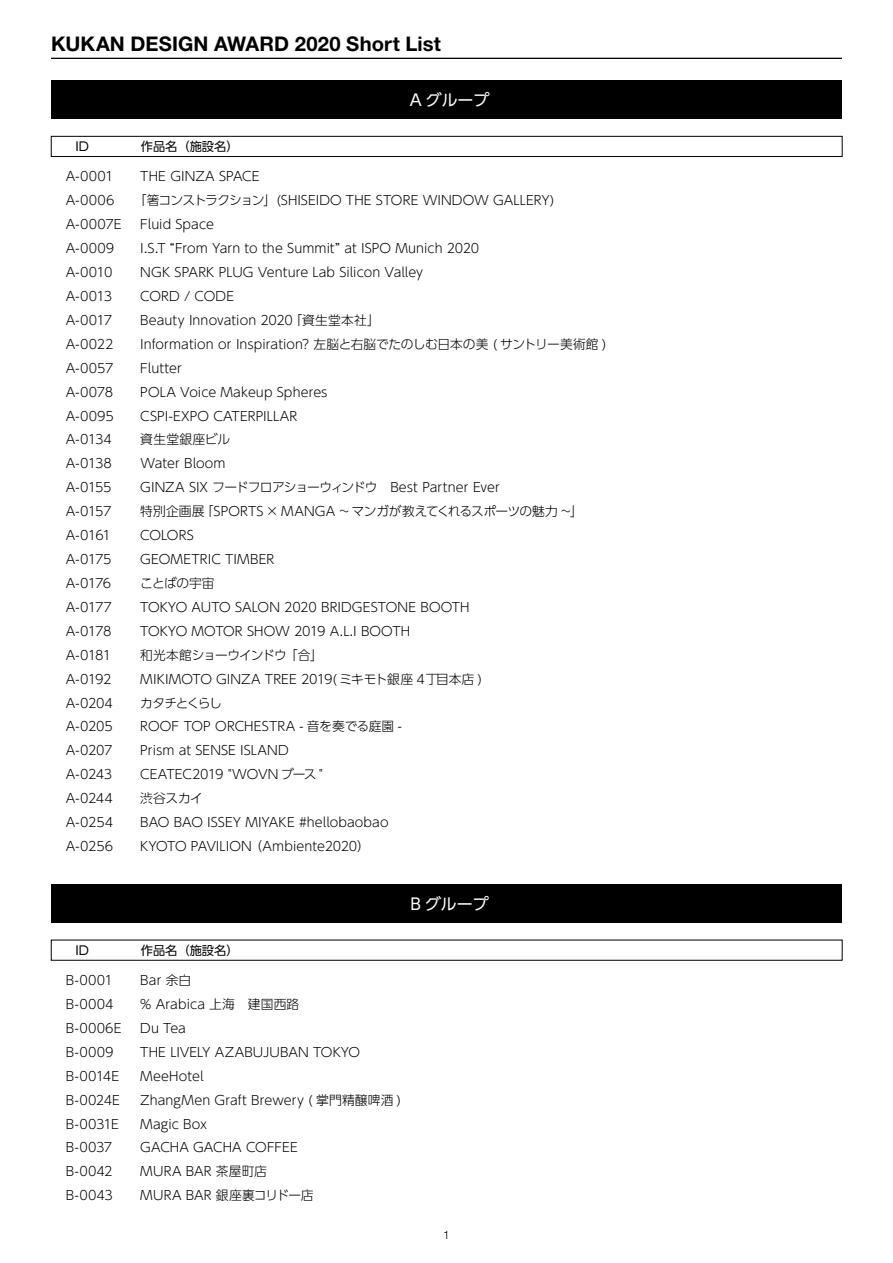
<style>
.page{position:relative;width:893px;height:1263px;background:#fff}
.page>*{position:absolute;margin:0;border:0;box-sizing:border-box;transform-origin:0 0}
.t1{font:700 20.25px "Helvetica Neue LT Std";letter-spacing:.005em;color:#000}
.t2{font:15.9px "UD Shin Go Pr 6";color:#fff}
.t3{font:300 12.75px "UD Shin Go Pr 6";color:#000}
.t4{font:300 12.75px "UD Shin Go Pr 6";letter-spacing:-.02em;color:#000}
.t5{font:300 12.75px "UD Shin Go Pr 6";letter-spacing:-.03em;color:#000}
.t6{font:300 12.75px "UD Shin Go Pr 6";letter-spacing:-.05em;color:#000}
.t7{font:300 12.75px "UD Shin Go Pr 6";letter-spacing:.02em;color:#000}
.t8{font:300 12.75px "UD Shin Go Pr 6";letter-spacing:-.105em;color:#000}
.t9{font:12.15px "UD Shin Go Pr 6";color:#000}
.t10{font:300 11.7px "Helvetica Neue LT Std";color:#000}
</style>
<div class="page">
<hr style="left:51px;top:58px;width:791px;height:1px;background:#000">
<div style="left:51px;top:81px;width:791px;height:38px;background:#000"></div>
<div style="left:51px;top:136px;width:791px;height:21px;border:1px solid #000"></div>
<div style="left:51px;top:884px;width:791px;height:39px;background:#000"></div>
<h1 class="t1" style="left:51px;top:31px;width:391px">KUKAN DESIGN AWARD 2020 Short List</h1>
<p class="t2" style="left:410px;top:87px;width:81px">A グループ</p>
<p class="t9" style="left:75px;top:137px;width:15px">ID</p>
<p class="t9" style="left:141px;top:137px;width:99px">作品名（施設名(</p>
<p class="t3" style="left:66px;top:166px;width:49px">A-0001</p>
<p class="t3" style="left:140px;top:166px;width:121px">THE GINZA SPACE</p>
<p class="t3" style="left:66px;top:190px;width:50px">A-0006</p>
<p class="t3" style="left:134px;top:190px;width:422px">「箸コンストラクション」(SHISEIDO THE STORE WINDOW GALLERY(</p>
<p class="t3" style="left:66px;top:214px;width:57px">A-0007E</p>
<p class="t3" style="left:140px;top:214px;width:75px">Fluid Space</p>
<p class="t3" style="left:66px;top:238px;width:50px">A-0009</p>
<p class="t3" style="left:140px;top:238px;width:341px">T.S. I “From Yarn to the Summit” at ISPO Munich 2020</p>
<p class="t3" style="left:66px;top:262px;width:48px">A-0010</p>
<p class="t3" style="left:140px;top:262px;width:284px">NGK SPARK PLUG Venture Lab Silicon Valley</p>
<p class="t3" style="left:66px;top:286px;width:48px">A-0013</p>
<p class="t3" style="left:140px;top:286px;width:95px">CORD / CODE</p>
<p class="t3" style="left:66px;top:310px;width:48px">A-0017</p>
<p class="t3" style="left:289px;top:310px;width:92px">「資生堂本社「</p>
<p class="t3" style="left:140px;top:310px;width:154px">Beauty Innovation 2020</p>
<p class="t3" style="left:66px;top:334px;width:49px">A-0022</p>
<p class="t3" style="left:140px;top:334px;width:468px">Information or Inspiration? 左脳と右脳でたのしむ日本の美 ( サントリー美術館 (</p>
<p class="t3" style="left:66px;top:357px;width:49px">A-0057</p>
<p class="t3" style="left:140px;top:357px;width:43px">Flutter</p>
<p class="t3" style="left:66px;top:381px;width:49px">A-0078</p>
<p class="t3" style="left:140px;top:381px;width:189px">POLA Voice Makeup Spheres</p>
<p class="t3" style="left:66px;top:405px;width:50px">A-0095</p>
<p class="t3" style="left:140px;top:405px;width:158px">CSPI-EXPO CATERPILLAR</p>
<p class="t3" style="left:66px;top:429px;width:48px">A-0134</p>
<p class="t7" style="left:140px;top:429px;width:91px">資生堂銀座ビル</p>
<p class="t3" style="left:66px;top:453px;width:47px">A-0138</p>
<p class="t3" style="left:140px;top:453px;width:87px">Water Bloom</p>
<p class="t3" style="left:66px;top:477px;width:47px">A-0155</p>
<p class="t3" style="left:140px;top:477px;width:361px">GINZA SIX フードフロアショーウィンドウ　Best Partner Ever</p>
<p class="t3" style="left:66px;top:501px;width:47px">A-0157</p>
<p class="t3" style="left:201px;top:501px;width:383px">「SPORTS × MANGA ~ マンガが教えてくれるスポーツの魅力 ~「</p>
<p class="t3" style="left:140px;top:501px;width:66px">特別企画展</p>
<p class="t3" style="left:66px;top:525px;width:46px">A-0161</p>
<p class="t3" style="left:140px;top:525px;width:55px">COLORS</p>
<p class="t3" style="left:66px;top:549px;width:47px">A-0175</p>
<p class="t3" style="left:140px;top:549px;width:135px">GEOMETRIC TIMBER</p>
<p class="t3" style="left:66px;top:573px;width:47px">A-0176</p>
<p class="t3" style="left:140px;top:573px;width:76px">ことばの宇宙</p>
<p class="t3" style="left:66px;top:597px;width:48px">A-0177</p>
<p class="t3" style="left:140px;top:597px;width:331px">TOKYO AUTO SALON 2020 BRIDGESTONE BOOTH</p>
<p class="t3" style="left:66px;top:621px;width:47px">A-0178</p>
<p class="t4" style="left:140px;top:621px;width:271px">TOKYO MOTOR SHOW 2019 A I .L. BOOTH</p>
<p class="t3" style="left:66px;top:644px;width:47px">A-0181</p>
<p class="t6" style="left:140px;top:644px;width:148px">和光本館ショーウインドウ</p>
<p class="t3" style="left:285px;top:644px;width:39px">「合「</p>
<p class="t3" style="left:66px;top:668px;width:47px">A-0192</p>
<p class="t3" style="left:140px;top:668px;width:343px">MIKIMOTO GINZA TREE 2019( ミキモト銀座 4丁目本店 (</p>
<p class="t3" style="left:66px;top:692px;width:49px">A-0204</p>
<p class="t8" style="left:140px;top:692px;width:83px">カタチとくらし</p>
<p class="t3" style="left:66px;top:716px;width:49px">A-0205</p>
<p class="t3" style="left:140px;top:716px;width:263px">ROOF TOP ORCHESTRA - 音を奏でる庭園 -</p>
<p class="t3" style="left:66px;top:740px;width:48px">A-0207</p>
<p class="t3" style="left:140px;top:740px;width:150px">Prism at SENSE ISLAND</p>
<p class="t3" style="left:66px;top:764px;width:48px">A-0243</p>
<p class="t4" style="left:140px;top:764px;width:184px">CEATEC2019 "WOVN ブース "</p>
<p class="t3" style="left:66px;top:788px;width:48px">A-0244</p>
<p class="t3" style="left:140px;top:788px;width:64px">渋谷スカイ</p>
<p class="t3" style="left:66px;top:812px;width:49px">A-0254</p>
<p class="t3" style="left:140px;top:812px;width:250px">BAO BAO ISSEY MIYAKE #hellobaobao</p>
<p class="t3" style="left:66px;top:836px;width:49px">A-0256</p>
<p class="t5" style="left:140px;top:836px;width:113px">KYOTO PAVILION</p>
<p class="t3" style="left:250px;top:836px;width:122px">（Ambiente2020(</p>
<p class="t2" style="left:411px;top:891px;width:80px">B グループ</p>
<p class="t9" style="left:75px;top:940px;width:15px">ID</p>
<p class="t9" style="left:141px;top:940px;width:99px">作品名（施設名(</p>
<p class="t3" style="left:66px;top:970px;width:48px">B-0001</p>
<p class="t3" style="left:140px;top:970px;width:53px">Bar 余白</p>
<p class="t3" style="left:66px;top:994px;width:49px">B-0004</p>
<p class="t3" style="left:140px;top:994px;width:161px">% Arabica 上海　建国西路</p>
<p class="t3" style="left:66px;top:1018px;width:57px">B-0006E</p>
<p class="t3" style="left:140px;top:1018px;width:47px">Du Tea</p>
<p class="t3" style="left:66px;top:1042px;width:49px">B-0009</p>
<p class="t3" style="left:140px;top:1042px;width:221px">THE LIVELY AZABUJUBAN TOKYO</p>
<p class="t3" style="left:66px;top:1065px;width:55px">B-0014E</p>
<p class="t3" style="left:140px;top:1065px;width:65px">MeeHotel</p>
<p class="t3" style="left:66px;top:1089px;width:56px">B-0024E</p>
<p class="t3" style="left:140px;top:1089px;width:262px">ZhangMen Graft Brewery ( 掌門精醸啤酒 (</p>
<p class="t3" style="left:66px;top:1113px;width:54px">B-0031E</p>
<p class="t3" style="left:140px;top:1113px;width:68px">Magic Box</p>
<p class="t3" style="left:66px;top:1137px;width:48px">B-0037</p>
<p class="t3" style="left:140px;top:1137px;width:159px">GACHA GACHA COFFEE</p>
<p class="t3" style="left:66px;top:1161px;width:48px">B-0042</p>
<p class="t3" style="left:140px;top:1161px;width:128px">MURA BAR 茶屋町店</p>
<p class="t3" style="left:66px;top:1185px;width:48px">B-0043</p>
<p class="t3" style="left:140px;top:1185px;width:175px">MURA BAR 銀座裏コリドー店</p>
<p class="t10" style="left:443px;top:1227px;width:8px">1</p>
</div>
